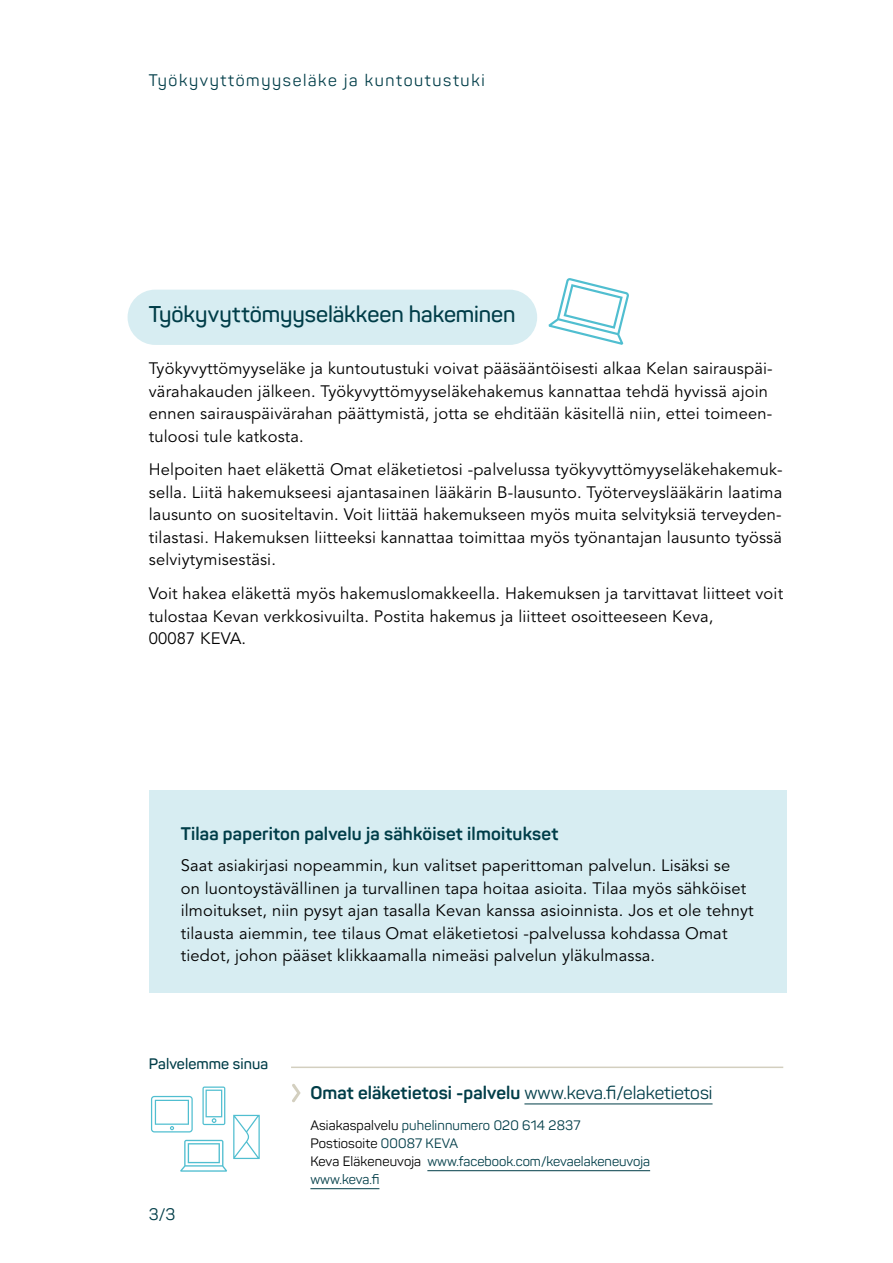
<style>
.page{position:relative;width:893px;height:1263px;background:#fff}
.page>*{position:absolute;margin:0;border:0;box-sizing:border-box;transform-origin:0 0}
.H2_otsikko{font:600 22.5px "Panton";letter-spacing:-.005em;color:#003d48}
.t1{font:700 18px "Panton";letter-spacing:.01em;color:#003d48}
.Leipis{font:16.5px/22.5px "Avenir LT Pro";letter-spacing:.01em;color:#000}
.t2{font:16.5px "Panton";letter-spacing:.1em;color:#003d48}
.t3{font:600 15px "Panton";letter-spacing:.005em;color:#003d48}
.t4{font:13.5px/18px "Panton";letter-spacing:.01em;color:#003d48}
.s1{font-weight:400}
.s2{color:#000}
</style>
<div class="page">
<div style="left:128px;top:290px;width:409px;height:55px;background:#d7edf2;border-radius:28px"></div>
<hr style="left:524px;top:1103px;width:188px;height:1px;background:#003d48">
<hr style="left:427px;top:1170px;width:223px;height:1px;background:#003d48">
<hr style="left:310px;top:1188px;width:69px;height:1px;background:#003d48">
<svg style="left:233px;top:1115px;width:27px;height:44px"></svg>
<svg style="left:202px;top:1086px;width:23px;height:39px"></svg>
<svg style="left:180px;top:1140px;width:47px;height:32px"></svg>
<svg style="left:151px;top:1096px;width:42px;height:36px"></svg>
<svg style="left:292px;top:1084px;width:9px;height:18px"></svg>
<hr style="left:291px;top:1066px;width:492px;height:2px;background:#d3cfbf">
<div style="left:149px;top:790px;width:638px;height:203px;background:#d7edf2"></div>
<svg style="left:549px;top:278px;width:80px;height:67px"></svg>
<p class="t2" style="left:149px;top:70px;width:337px">Työkyvyttömyyseläke ja kuntoutustuki</p>
<h2 class="H2_otsikko" style="left:149px;top:300px;width:368px">Työkyvyttömyyseläkkeen hakeminen</h2>
<p class="Leipis" style="left:149px;top:357px;width:625px">Työkyvyttömyyseläke ja kuntoutustuki voivat pääsääntöisesti alkaa Kelan sairauspäi&shy;värahakauden jälkeen. Työkyvyttömyyseläkehakemus kannattaa tehdä hyvissä ajoin ennen sairauspäivärahan päättymistä, jotta se ehditään käsitellä niin, ettei toimeen&shy;tuloosi tule katkosta.</p>
<p class="Leipis" style="left:149px;top:459px;width:635px;text-align:justify">Helpoiten haet eläkettä Omat eläketietosi -palvelussa työkyvyttömyyseläkehakemuk&shy;sella. Liitä hakemukseesi ajantasainen lääkärin B-lausunto. Työterveyslääkärin laatima lausunto on suositeltavin. Voit liittää hakemukseen myös muita selvityksiä terveyden&shy;tilastasi. Hakemuksen liitteeksi kannattaa toimittaa myös työnantajan lausunto työssä selviytymisestäsi.</p>
<p class="Leipis" style="left:149px;top:582px;width:636px">Voit hakea eläkettä myös hakemuslomakkeella. Hakemuksen ja tarvittavat liitteet voit tulostaa Kevan verkkosivuilta. Postita hakemus ja liitteet osoitteeseen Keva,<br>00087 KEVA.</p>
<p class="t1" style="left:181px;top:822px;width:379px">Tilaa paperiton palvelu ja sähköiset ilmoitukset</p>
<p class="Leipis" style="left:181px;top:855px;width:574px">Saat asiakirjasi nopeammin, kun valitset paperittoman palvelun. Lisäksi se<br>on luontoystävällinen ja turvallinen tapa hoitaa asioita. Tilaa myös sähköiset ilmoitukset, niin pysyt ajan tasalla Kevan kanssa asioinnista. Jos et ole tehnyt tilausta aiemmin, tee tilaus Omat eläketietosi -palvelussa kohdassa Omat tiedot, johon pääset klikkaamalla nimeäsi palvelun yläkulmassa.</p>
<p class="t3" style="left:149px;top:1054px;width:121px">Palvelemme sinua</p>
<p class="t2" style="left:149px;top:1204px;width:28px">3/3</p>
<p class="t1" style="left:310px;top:1082px;width:404px">Omat eläketietosi -palvelu <span class="s1">www.keva.fi/elaketietosi</span></p>
<p class="t4" style="left:310px;top:1116px;width:341px"><span class="s2">Asiakaspalvelu</span> puhelinnumero 020 614 2837<br><span class="s2">Postiosoite</span> 00087 KEVA<br><span class="s2">Keva Eläkeneuvoja</span> www.facebook.com/kevaelakeneuvoja www.keva.fi</p>
</div>
